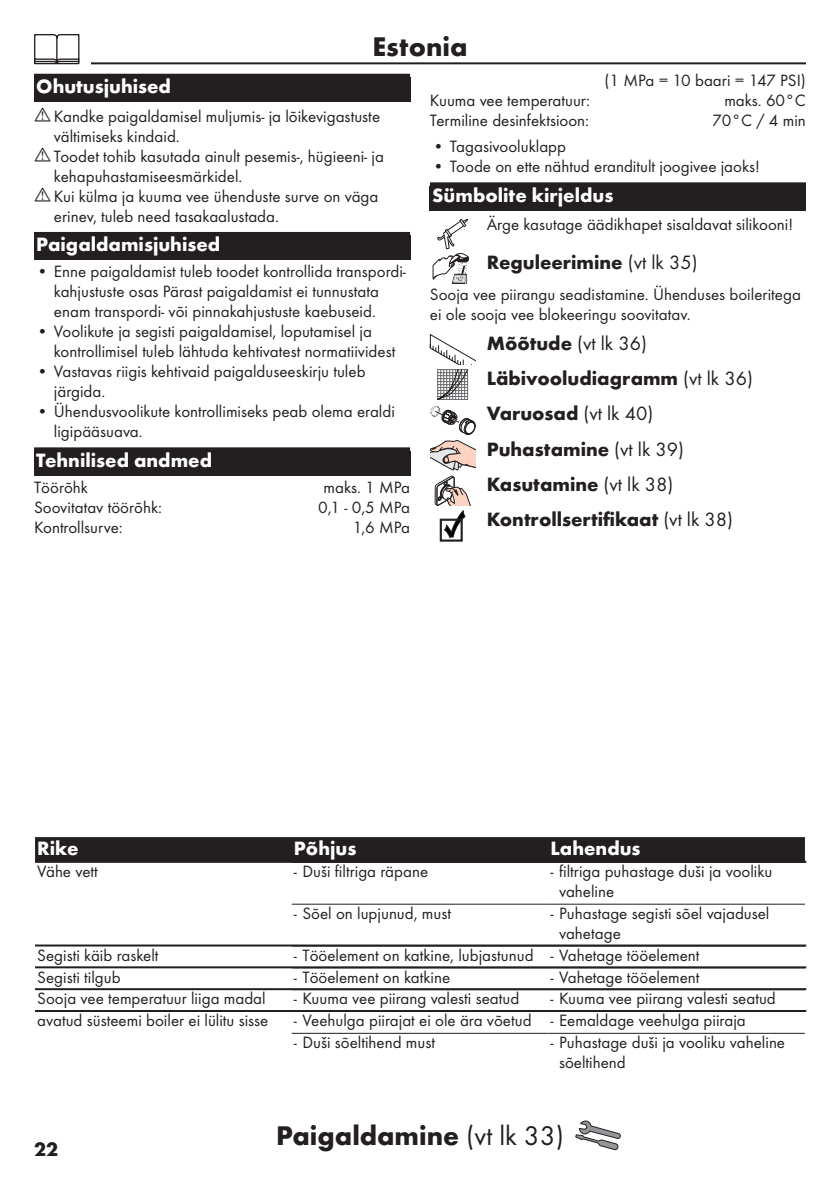
<style>
.page{position:relative;width:840px;height:1191px;background:#fff}
.page>*{position:absolute;margin:0;border:0;box-sizing:border-box;transform-origin:0 0}
.Montage_mit_Symbol_E{font:700 28px "Futura TOT";color:#231f20}
.Sprache_Rahmenwechse{font:700 28px "Futura TOT";color:#231f20}
.Ueberschrift_Grafik{font:700 20px "Futura TOT";color:#231f20}
.Ueberschrift_ET{font:700 20px "Futura TOT";color:#fff}
.Tabelle_Kopf_ET{font:700 20px "Futura TOT";color:#fff}
.Ueberschrift_Grafik-2{font:20px "Futura TOT Boo";color:#231f20}
.Ueberschrift___ET{font:700 20px "Futura TOT";color:#fff}
.Normaltext_nach_Graf{font:17px/20px "Futura TOT Boo";color:#231f20}
.Techn__Daten_ET{font:17px "Futura TOT Boo";color:#231f20}
.Tabelle_Spalte_ET{font:17px "Futura TOT Boo";color:#231f20}
.Normaltext_Grafik_ET{font:17px "Futura TOT Boo";color:#231f20}
.s1{font-family:"Futura TOT Boo";font-weight:400}
.s2{font-family:"Futura TOT";font-weight:700}
</style>
<div class="page">
<hr style="left:34px;top:62px;width:771px;height:2px;background:#231f20">
<div style="left:23px;top:34px;width:68px;height:34px;background:#fff"></div>
<svg style="left:34px;top:34px;width:45px;height:30px"></svg>
<svg style="left:575px;top:1120px;width:45px;height:30px"></svg>
<div style="left:34px;top:74px;width:376px;height:28px;background:#231f20"></div>
<div style="left:34px;top:232px;width:376px;height:28px;background:#231f20"></div>
<div style="left:34px;top:447px;width:376px;height:28px;background:#231f20"></div>
<div style="left:429px;top:186px;width:376px;height:25px;background:#231f20"></div>
<div style="left:429px;top:182px;width:376px;height:28px;background:#231f20"></div>
<svg style="left:432px;top:219px;width:36px;height:65px"></svg>
<svg style="left:429px;top:334px;width:46px;height:136px"></svg>
<svg style="left:434px;top:476px;width:36px;height:65px"></svg>
<div style="left:35px;top:837px;width:769px;height:24px;background:#231f20"></div>
<hr style="left:35px;top:861px;width:770px;height:2px;background:#231f20">
<hr style="left:291px;top:903px;width:257px;height:1px;background:#231f20">
<hr style="left:548px;top:903px;width:256px;height:1px;background:#231f20">
<hr style="left:35px;top:944px;width:770px;height:2px;background:#231f20">
<hr style="left:35px;top:966px;width:770px;height:2px;background:#231f20">
<hr style="left:35px;top:988px;width:770px;height:2px;background:#231f20">
<hr style="left:35px;top:1010px;width:770px;height:2px;background:#231f20">
<hr style="left:291px;top:1032px;width:257px;height:1px;background:#231f20">
<hr style="left:548px;top:1032px;width:256px;height:1px;background:#231f20">
<p class="Sprache_Rahmenwechse" style="left:372px;top:29px;width:96px">Estonia</p>
<p class="Ueberschrift___ET" style="left:36px;top:74px;width:136px">Ohutusjuhised</p>
<p class="Normaltext_nach_Graf" style="left:54px;top:106px;width:327px">Kandke paigaldamisel muljumis- ja lõikevigastuste vältimiseks kindaid.</p>
<p class="Normaltext_nach_Graf" style="left:54px;top:146px;width:331px">Toodet tohib kasutada ainult pesemis-, hügieeni- ja kehapuhastamiseesmärkidel.</p>
<p class="Normaltext_nach_Graf" style="left:54px;top:186px;width:326px">Kui külma ja kuuma vee ühenduste surve on väga erinev, tuleb need tasakaalustada.</p>
<p class="Ueberschrift_ET" style="left:36px;top:232px;width:185px">Paigaldamisjuhised</p>
<p class="Normaltext_nach_Graf" style="left:54px;top:261px;width:353px;text-indent:-17px">• Enne paigaldamist tuleb toodet kontrollida transpordi&shy;kahjustuste osas Pärast paigaldamist ei tunnustata enam transpordi- või pinnakahjustuste kaebuseid.</p>
<p class="Normaltext_nach_Graf" style="left:54px;top:321px;width:343px;text-indent:-17px">• Voolikute ja segisti paigaldamisel, loputamisel ja kontrollimisel tuleb lähtuda kehtivatest normatiividest</p>
<p class="Normaltext_nach_Graf" style="left:54px;top:361px;width:313px;text-indent:-17px">• Vastavas riigis kehtivaid paigalduseeskirju tuleb järgida.</p>
<p class="Normaltext_nach_Graf" style="left:54px;top:401px;width:342px;text-indent:-17px">• Ühendusvoolikute kontrollimiseks peab olema eraldi ligipääsuava.</p>
<p class="Ueberschrift_ET" style="left:36px;top:448px;width:177px">Tehnilised andmed</p>
<p class="Techn__Daten_ET" style="left:34px;top:477px;width:55px">Töörõhk</p>
<p class="Techn__Daten_ET" style="left:323px;top:477px;width:88px">maks. 1 MPa</p>
<p class="Techn__Daten_ET" style="left:34px;top:497px;width:129px">Soovitatav töörõhk:</p>
<p class="Techn__Daten_ET" style="left:318px;top:497px;width:93px">0,1 - 0,5 MPa</p>
<p class="Techn__Daten_ET" style="left:34px;top:517px;width:90px">Kontrollsurve:</p>
<p class="Techn__Daten_ET" style="left:352px;top:517px;width:59px">1,6 MPa</p>
<p class="Techn__Daten_ET" style="left:604px;top:71px;width:203px">(1 MPa = 10 baari = 147 PSI)</p>
<p class="Techn__Daten_ET" style="left:429px;top:91px;width:161px">Kuuma vee temperatuur:</p>
<p class="Techn__Daten_ET" style="left:724px;top:91px;width:83px">maks. 60°C</p>
<p class="Techn__Daten_ET" style="left:429px;top:111px;width:161px">Termiline desinfektsioon:</p>
<p class="Techn__Daten_ET" style="left:711px;top:111px;width:95px">70°C / 4 min</p>
<p class="Normaltext_nach_Graf" style="left:432px;top:136px;width:135px">• Tagasivooluklapp</p>
<p class="Normaltext_nach_Graf" style="left:432px;top:156px;width:328px">• Toode on ette nähtud eranditult joogivee jaoks!</p>
<p class="Ueberschrift_ET" style="left:432px;top:183px;width:182px">Sümbolite kirjeldus</p>
<p class="Normaltext_Grafik_ET" style="left:486px;top:215px;width:308px">Ärge kasutage äädikhapet sisaldavat silikooni!</p>
<p class="Ueberschrift_Grafik" style="left:486px;top:249px;width:212px">Reguleerimine <span class="s1">(vt lk 35)</span></p>
<p class="Normaltext_nach_Graf" style="left:429px;top:284px;width:372px">Sooja vee piirangu seadistamine. Ühenduses boileritega ei ole sooja vee blokeeringu soovitatav.</p>
<p class="Ueberschrift_Grafik-2" style="left:486px;top:331px;width:162px"><span class="s2">Mõõtude</span> (vt lk 36)</p>
<p class="Ueberschrift_Grafik" style="left:486px;top:366px;width:268px">Läbivooludiagramm <span class="s1">(vt lk 36)</span></p>
<p class="Ueberschrift_Grafik" style="left:486px;top:401px;width:168px">Varuosad <span class="s1">(vt lk 40)</span></p>
<p class="Ueberschrift_Grafik" style="left:486px;top:436px;width:199px">Puhastamine <span class="s1">(vt lk 39)</span></p>
<p class="Ueberschrift_Grafik" style="left:486px;top:472px;width:188px">Kasutamine <span class="s1">(vt lk 38)</span></p>
<p class="Ueberschrift_Grafik" style="left:486px;top:507px;width:248px">Kontrollsertifikaat <span class="s1">(vt lk 38)</span></p>
<p class="Tabelle_Kopf_ET" style="left:37px;top:836px;width:43px">Rike</p>
<p class="Tabelle_Kopf_ET" style="left:294px;top:836px;width:64px">Põhjus</p>
<p class="Tabelle_Kopf_ET" style="left:550px;top:836px;width:91px">Lahendus</p>
<p class="Tabelle_Spalte_ET" style="left:37px;top:861px;width:62px">Vähe vett</p>
<p class="Normaltext_nach_Graf" style="left:294px;top:861px;width:136px">- Duši filtriga räpane</p>
<p class="Normaltext_nach_Graf" style="left:558px;top:861px;width:215px;text-indent:-9px">- filtriga puhastage duši ja vooliku vaheline</p>
<p class="Normaltext_nach_Graf" style="left:294px;top:903px;width:158px">- Sõel on lupjunud, must</p>
<p class="Normaltext_nach_Graf" style="left:558px;top:903px;width:212px;text-indent:-9px">- Puhastage segisti sõel vajadusel vahetage</p>
<p class="Tabelle_Spalte_ET" style="left:37px;top:945px;width:123px">Segisti käib raskelt</p>
<p class="Normaltext_nach_Graf" style="left:294px;top:945px;width:241px">- Tööelement on katkine, lubjastunud</p>
<p class="Normaltext_nach_Graf" style="left:550px;top:945px;width:150px">- Vahetage tööelement</p>
<p class="Tabelle_Spalte_ET" style="left:37px;top:966px;width:85px">Segisti tilgub</p>
<p class="Normaltext_nach_Graf" style="left:294px;top:966px;width:158px">- Tööelement on katkine</p>
<p class="Normaltext_nach_Graf" style="left:550px;top:966px;width:150px">- Vahetage tööelement</p>
<p class="Tabelle_Spalte_ET" style="left:37px;top:988px;width:230px">Sooja vee temperatuur liiga madal</p>
<p class="Normaltext_nach_Graf" style="left:294px;top:988px;width:227px">- Kuuma vee piirang valesti seatud</p>
<p class="Normaltext_nach_Graf" style="left:550px;top:988px;width:227px">- Kuuma vee piirang valesti seatud</p>
<p class="Tabelle_Spalte_ET" style="left:37px;top:1010px;width:232px">avatud süsteemi boiler ei lülitu sisse</p>
<p class="Normaltext_nach_Graf" style="left:294px;top:1010px;width:239px">- Veehulga piirajat ei ole ära võetud</p>
<p class="Normaltext_nach_Graf" style="left:550px;top:1010px;width:197px">- Eemaldage veehulga piiraja</p>
<p class="Normaltext_nach_Graf" style="left:294px;top:1032px;width:143px">- Duši sõeltihend must</p>
<p class="Normaltext_nach_Graf" style="left:558px;top:1032px;width:227px;text-indent:-9px">- Puhastage duši ja vooliku vaheline sõeltihend</p>
<p class="Ueberschrift_Grafik" style="left:34px;top:1136px;width:25px">22</p>
<p class="Montage_mit_Symbol_E" style="left:276px;top:1118px;width:289px">Paigaldamine <span class="s1">(vt lk 33)</span></p>
</div>
